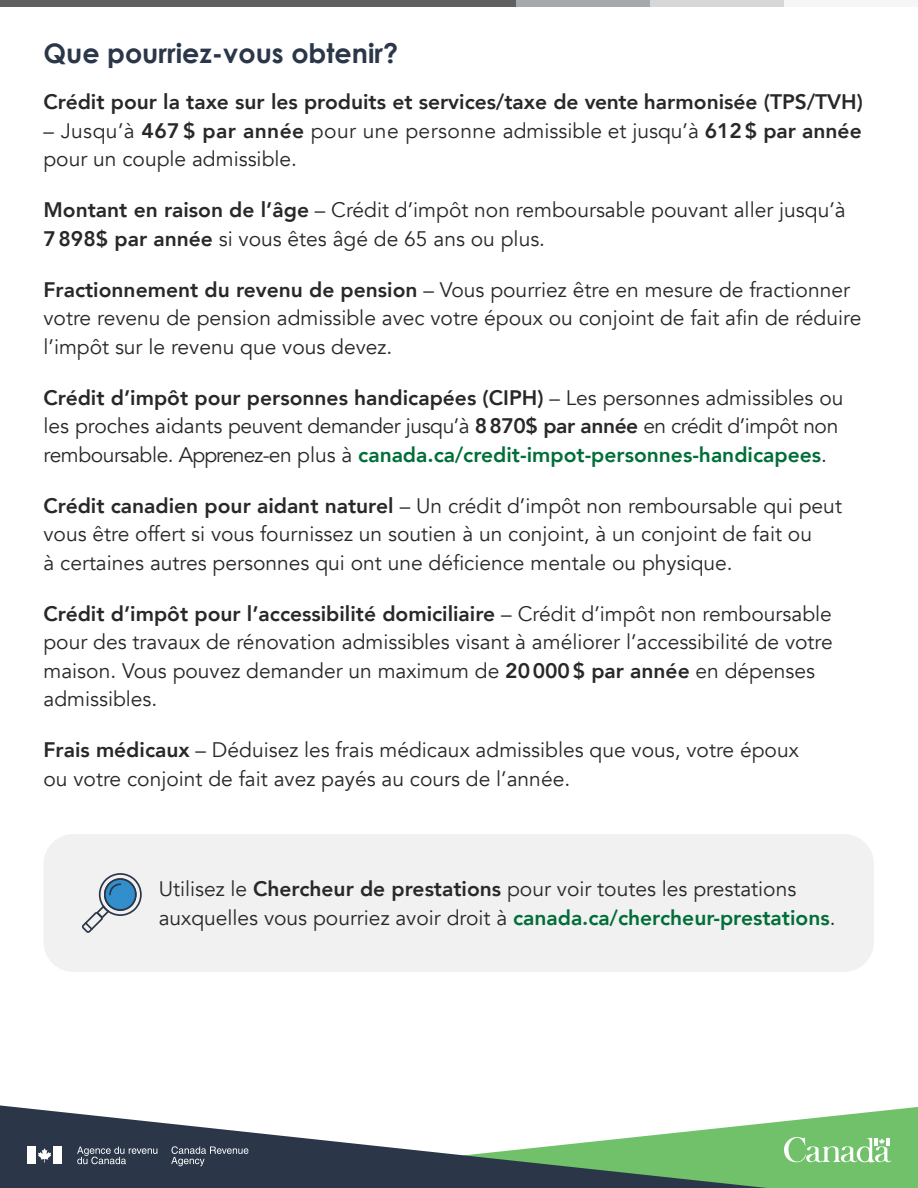
<style>
.page{position:relative;width:918px;height:1188px;background:#fff}
.page>*{position:absolute;margin:0;border:0;box-sizing:border-box;transform-origin:0 0}
.t1{font:700 27px "Century Gothic";color:#2b3749}
.t2{font:21px/28.5px "Avenir";color:#292829}
.t3{font:21px/28.5px "Avenir";letter-spacing:-.02em;color:#292829}
.t4{font:800 21px "Avenir";color:#292829}
.s1{font-weight:800}
.s2{font-weight:800;color:#006e37}
</style>
<div class="page">
<div style="left:892px;top:1107px;width:26px;height:81px;background:#70c169"></div>
<svg style="left:0;top:1105px;width:892px;height:83px"></svg>
<div style="left:27px;top:1147px;width:8px;height:17px;background:#fff"></div>
<svg style="left:38px;top:1148px;width:13px;height:14px"></svg>
<div style="left:54px;top:1147px;width:8px;height:17px;background:#fff"></div>
<svg style="left:77px;top:1147px;width:80px;height:17px"></svg>
<svg style="left:171px;top:1146px;width:77px;height:20px;background:#4d5766"></svg>
<svg style="left:784px;top:1132px;width:107px;height:35px;background:#8ccd86"></svg>
<div style="left:784px;top:0;width:134px;height:7px;background:#f7f5f5"></div>
<div style="left:650px;top:0;width:134px;height:7px;background:#d6d7d8"></div>
<div style="left:515px;top:0;width:134px;height:7px;background:#a5a9ab"></div>
<div style="left:375px;top:0;width:140px;height:7px;background:#5f6061"></div>
<div style="left:0;top:0;width:381px;height:7px;background:#5f6061"></div>
<div style="left:44px;top:834px;width:830px;height:138px;background:#f1f1f2;border-radius:30px"></div>
<svg style="left:82px;top:873px;width:60px;height:60px"></svg>
<p class="t1" style="left:44px;top:33px;width:356px">Que pourriez-vous obtenir?</p>
<p class="t4" style="left:44px;top:86px;width:821px">Crédit pour la taxe sur les produits et services/taxe de vente harmonisée (TPS/TVH)</p>
<p class="t2" style="left:44px;top:117px;width:820px">– Jusqu’à <span class="s1">467 $ par année</span> pour une personne admissible et jusqu’à <span class="s1">612$ par année </span>pour un couple admissible.</p>
<p class="t2" style="left:44px;top:196px;width:804px"><span class="s1">Montant en raison de l’âge</span> – Crédit d’impôt non remboursable pouvant aller jusqu’à<br><span class="s1">7898$ par année</span> si vous êtes âgé de 65 ans ou plus.</p>
<p class="t2" style="left:44px;top:276px;width:819px"><span class="s1">Fractionnement du revenu de pension</span> – Vous pourriez être en mesure de fractionner votre revenu de pension admissible avec votre époux ou conjoint de fait afin de réduire l’impôt sur le revenu que vous devez.</p>
<p class="t3" style="left:44px;top:384px;width:802px"><span class="s1">Crédit d’impôt pour personnes handicapées (CIPH)</span> – Les personnes admissibles ou les proches aidants peuvent demander jusqu’à <span class="s1">8870$ par année</span> en crédit d’impôt non remboursable. Apprenez-en plus à <span class="s2">canada.ca/credit-impot-personnes-handicapees</span>.</p>
<p class="t2" style="left:44px;top:492px;width:800px"><span class="s1">Crédit canadien pour aidant naturel</span> – Un crédit d’impôt non remboursable qui peut vous être offert si vous fournissez un soutien à un conjoint, à un conjoint de fait ou<br>à certaines autres personnes qui ont une déficience mentale ou physique.</p>
<p class="t2" style="left:44px;top:600px;width:791px"><span class="s1">Crédit d’impôt pour l’accessibilité domiciliaire</span> – Crédit d’impôt non remboursable pour des travaux de rénovation admissibles visant à améliorer l’accessibilité de votre maison. Vous pouvez demander un maximum de <span class="s1">20000$ par année</span> en dépenses admissibles.</p>
<p class="t2" style="left:44px;top:736px;width:757px"><span class="s1">Frais médicaux</span> – Déduisez les frais médicaux admissibles que vous, votre époux ou votre conjoint de fait avez payés au cours de l’année.</p>
<p class="t2" style="left:159px;top:875px;width:678px">Utilisez le <span class="s1">Chercheur de prestations</span> pour voir toutes les prestations auxquelles vous pourriez avoir droit à <span class="s2">canada.ca/chercheur-prestations</span>.</p>
</div>
